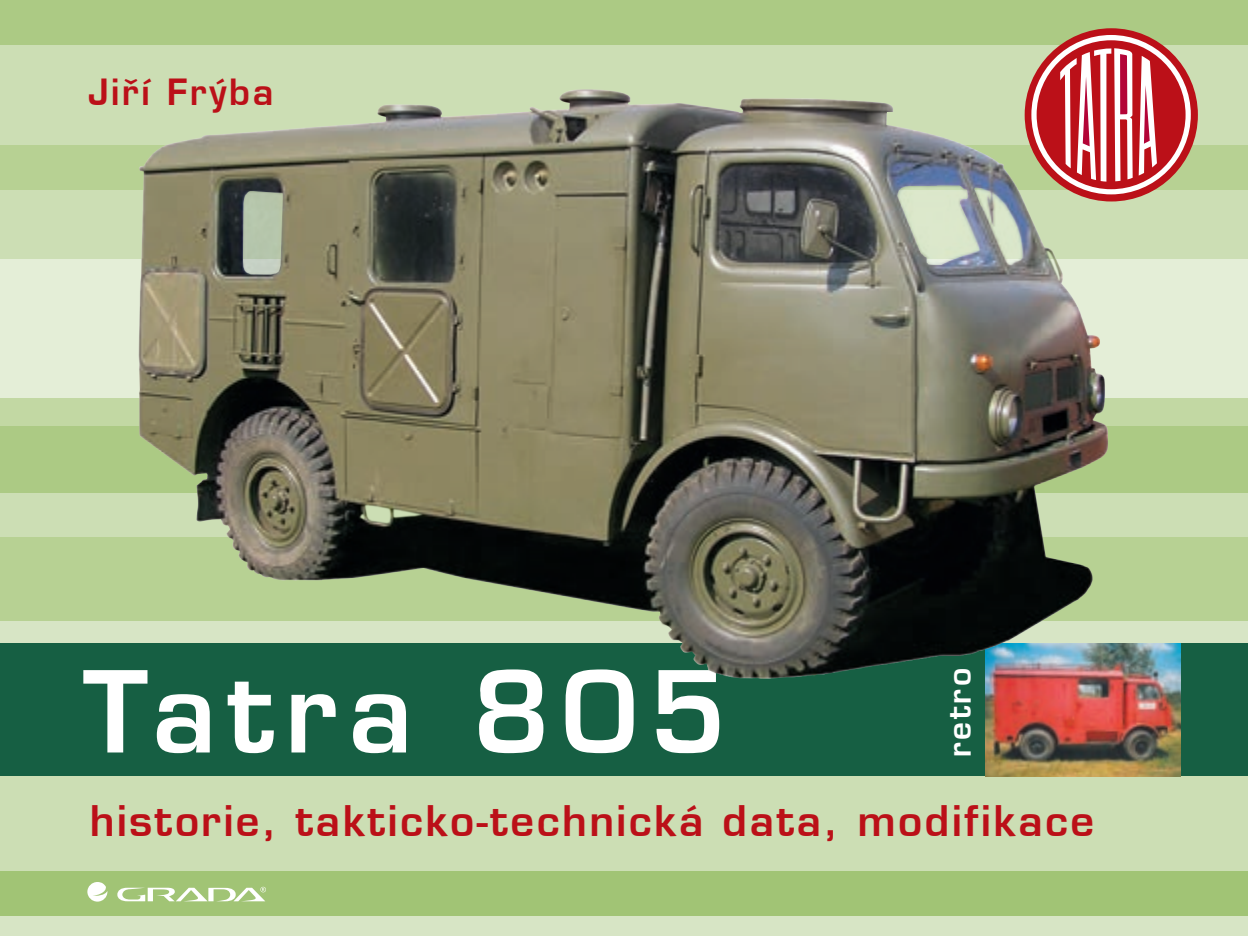
<style>
.page{position:relative;width:1248px;height:936px;background:#fff}
.page>*{position:absolute;margin:0;border:0;box-sizing:border-box;transform-origin:0 0}
.t1{font:700 109.8px "Euromode";letter-spacing:.1em;color:#fff}
.t2{font:700 41.2px "Euromode";letter-spacing:.06em;color:#bb1018}
.t3{font:700 35.2px "Euromode";letter-spacing:.075em;color:#bb1018}
.t4{font:700 31.4px "Euromode";letter-spacing:.075em;color:#fff}
</style>
<div class="page">
<div style="left:0;top:0;width:1247px;height:57px;background:#acca84"></div>
<div style="left:0;top:45px;width:1247px;height:111px;background:#ccdeb4"></div>
<div style="left:0;top:145px;width:1247px;height:48px;background:#b7d193"></div>
<div style="left:0;top:190px;width:1247px;height:69px;background:#ccdeb4"></div>
<div style="left:0;top:259px;width:1247px;height:142px;background:#e4eed7"></div>
<div style="left:0;top:398px;width:1247px;height:31px;background:#c2d8a3"></div>
<div style="left:0;top:426px;width:1247px;height:69px;background:#acca84"></div>
<div style="left:0;top:493px;width:1247px;height:47px;background:#ccdeb4"></div>
<div style="left:0;top:537px;width:1247px;height:86px;background:#b7d193"></div>
<div style="left:0;top:621px;width:1247px;height:30px;background:#d7e5c5"></div>
<div style="left:0;top:643px;width:1247px;height:133px;background:#165f43"></div>
<div style="left:0;top:894px;width:1247px;height:41px;background:#d7e5c5"></div>
<div style="left:0;top:776px;width:1247px;height:95px;background:#ccdeb4"></div>
<div style="left:0;top:871px;width:1247px;height:44px;background:#a1c475"></div>
<svg style="left:117px;top:886px;width:149px;height:15px"></svg>
<svg style="left:87px;top:882px;width:20px;height:19px"></svg>
<img style="left:985px;top:643px;width:195px;height:133px">
<img style="left:138px;top:28px;width:996px;height:695px">
<svg style="left:1024px;top:28px;width:173px;height:173px;background:#bd2227"></svg>
<svg style="left:1031px;top:35px;width:159px;height:159px;background:#faeeef"></svg>
<div style="left:1036px;top:40px;width:149px;height:149px;background:#bb1018;border-radius:50%"></div>
<svg style="left:1060px;top:48px;width:72px;height:134px"></svg>
<svg style="left:1138px;top:56px;width:18px;height:119px"></svg>
<p class="t3" style="left:88px;top:71px;width:187px">Jiří Frýba</p>
<h1 class="t1" style="left:83px;top:645px;width:645px">Tatra 805</h1>
<p class="t4" style="left:940px;top:756px;width:90px;rotate:-90deg">retro</p>
<p class="t2" style="left:90px;top:795px;width:1005px">historie, takticko-technická data, modifikace</p>
</div>
